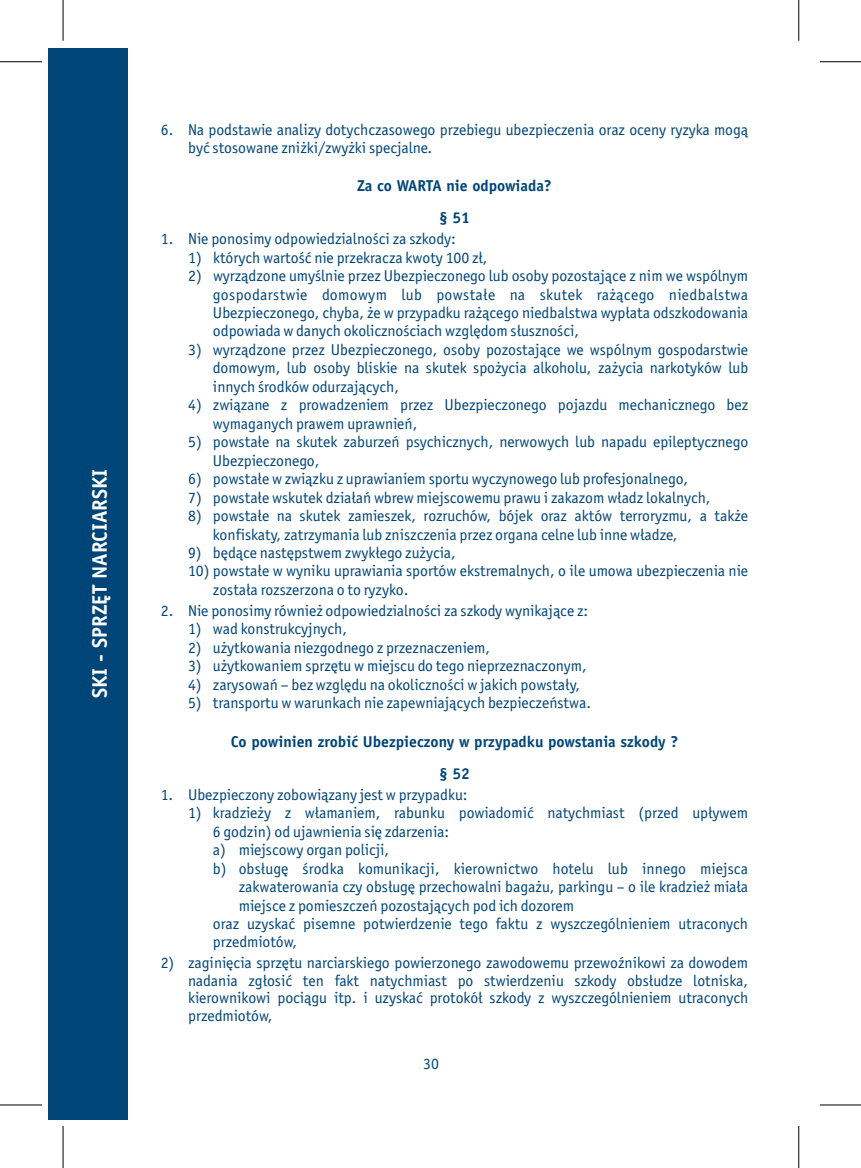
<style>
.page{position:relative;width:861px;height:1168px;background:#fff}
.page>*{position:absolute;margin:0;border:0;box-sizing:border-box;transform-origin:0 0}
.t1{font:700 21px "Officina Sans Pl";color:#fff}
.t2{font:15.75px/18.4px "Officina Sans Pl";color:#004577}
.t3{font:700 15.75px/32.2px "Officina Sans Pl";color:#004577;text-align:center}
</style>
<div class="page">
<div style="left:48px;top:48px;width:79px;height:1072px;background:#004577"></div>
<hr style="left:0;top:1104px;width:42px;height:1px;background:#000">
<hr style="left:63px;top:1126px;width:1px;height:42px;background:#000">
<hr style="left:0;top:61px;width:42px;height:1px;background:#000">
<hr style="left:63px;top:0;width:1px;height:41px;background:#000">
<hr style="left:819px;top:61px;width:41px;height:1px;background:#000">
<hr style="left:798px;top:0;width:1px;height:41px;background:#000">
<hr style="left:819px;top:1104px;width:41px;height:1px;background:#000">
<hr style="left:798px;top:1126px;width:1px;height:42px;background:#000">
<h1 class="t1" style="left:91px;top:698px;width:230px;rotate:-90deg">SKI - SPRZĘT NARCIARSKI</h1>
<p class="t2" style="left:188px;top:122px;width:561px;line-height:17.5px;text-indent:-27px">6. Na podstawie analizy dotychczasowego przebiegu ubezpieczenia oraz oceny ryzyka mogą być stosowane zniżki/zwyżki specjalne.</p>
<p class="t3" style="left:357px;top:171px;width:196px">Za co WARTA nie odpowiada? § 51</p>
<p class="t2" style="left:161px;top:231px;width:296px">1. Nie ponosimy odpowiedzialności za szkody:</p>
<p class="t2" style="left:188px;top:249px;width:301px">1) których wartość nie przekracza kwoty 100 zł,</p>
<p class="t2" style="left:213px;top:268px;width:536px;text-align:justify;text-indent:-25px">2) wyrządzone umyślnie przez Ubezpieczonego lub osoby pozostające z nim we wspólnym gospodarstwie domowym lub powstałe na skutek rażącego niedbalstwa Ubezpieczonego, chyba, że w przypadku rażącego niedbalstwa wypłata odszkodowania odpowiada w danych okolicznościach względom słuszności,</p>
<p class="t2" style="left:213px;top:342px;width:536px;text-align:justify;text-indent:-25px">3) wyrządzone przez Ubezpieczonego, osoby pozostające we wspólnym gospodarstwie domowym, lub osoby bliskie na skutek spożycia alkoholu, zażycia narkotyków lub innych środków odurzających,</p>
<p class="t2" style="left:213px;top:397px;width:536px;text-indent:-25px">4) związane z prowadzeniem przez Ubezpieczonego pojazdu mechanicznego bez wymaganych prawem uprawnień,</p>
<p class="t2" style="left:213px;top:434px;width:536px;text-indent:-25px">5) powstałe na skutek zaburzeń psychicznych, nerwowych lub napadu epileptycznego<br>Ubezpieczonego,</p>
<p class="t2" style="left:188px;top:471px;width:501px">6) powstałe w związku z uprawianiem sportu wyczynowego lub profesjonalnego,</p>
<p class="t2" style="left:188px;top:489px;width:523px">7) powstałe wskutek działań wbrew miejscowemu prawu i zakazom władz lokalnych,</p>
<p class="t2" style="left:213px;top:508px;width:536px;text-indent:-25px">8) powstałe na skutek zamieszek, rozruchów, bójek oraz aktów terroryzmu, a także konfiskaty, zatrzymania lub zniszczenia przez organa celne lub inne władze,</p>
<p class="t2" style="left:188px;top:545px;width:269px">9) będące następstwem zwykłego zużycia,</p>
<p class="t2" style="left:213px;top:563px;width:536px;text-indent:-25px">10) powstałe w wyniku uprawiania sportów ekstremalnych, o ile umowa ubezpieczenia nie została rozszerzona o to ryzyko.</p>
<p class="t2" style="left:161px;top:603px;width:428px">2. Nie ponosimy również odpowiedzialności za szkody wynikające z:</p>
<p class="t2" style="left:188px;top:621px;width:160px">1) wad konstrukcyjnych,</p>
<p class="t2" style="left:188px;top:639px;width:303px">2) użytkowania niezgodnego z przeznaczeniem,</p>
<p class="t2" style="left:188px;top:658px;width:400px">3) użytkowaniem sprzętu w miejscu do tego nieprzeznaczonym,</p>
<p class="t2" style="left:188px;top:676px;width:393px">4) zarysowań – bez względu na okoliczności w jakich powstały,</p>
<p class="t2" style="left:188px;top:695px;width:404px">5) transportu w warunkach nie zapewniających bezpieczeństwa.</p>
<p class="t3" style="left:231px;top:726px;width:449px">Co powinien zrobić Ubezpieczony w przypadku powstania szkody ? § 52</p>
<p class="t2" style="left:161px;top:786px;width:308px">1. Ubezpieczony zobowiązany jest w przypadku:</p>
<p class="t2" style="left:188px;top:805px;width:561px">1) kradzieży z włamaniem, rabunku powiadomić natychmiast (przed upływem</p>
<p class="t2" style="left:213px;top:823px;width:238px">6 godzin) od ujawnienia się zdarzenia:</p>
<p class="t2" style="left:213px;top:842px;width:178px">a) miejscowy organ policji,</p>
<p class="t2" style="left:213px;top:860px;width:536px">b) obsługę środka komunikacji, kierownictwo hotelu lub innego miejsca</p>
<p class="t2" style="left:238px;top:879px;width:510px">zakwaterowania czy obsługę przechowalni bagażu, parkingu – o ile kradzież miała</p>
<p class="t2" style="left:238px;top:897px;width:337px">miejsce z pomieszczeń pozostających pod ich dozorem</p>
<p class="t2" style="left:213px;top:916px;width:536px">oraz uzyskać pisemne potwierdzenie tego faktu z wyszczególnieniem utraconych</p>
<p class="t2" style="left:213px;top:934px;width:86px">przedmiotów,</p>
<p class="t2" style="left:161px;top:955px;width:588px;line-height:17.5px;text-align:right">2) zaginięcia sprzętu narciarskiego powierzonego zawodowemu przewoźnikowi za dowodem nadania zgłosić ten fakt natychmiast po stwierdzeniu szkody obsłudze lotniska,</p>
<p class="t2" style="left:188px;top:990px;width:561px;line-height:17.5px">kierownikowi pociągu itp. i uzyskać protokół szkody z wyszczególnieniem utraconych przedmiotów,</p>
<p class="t2" style="left:423px;top:1056px;width:17px">30</p>
</div>
